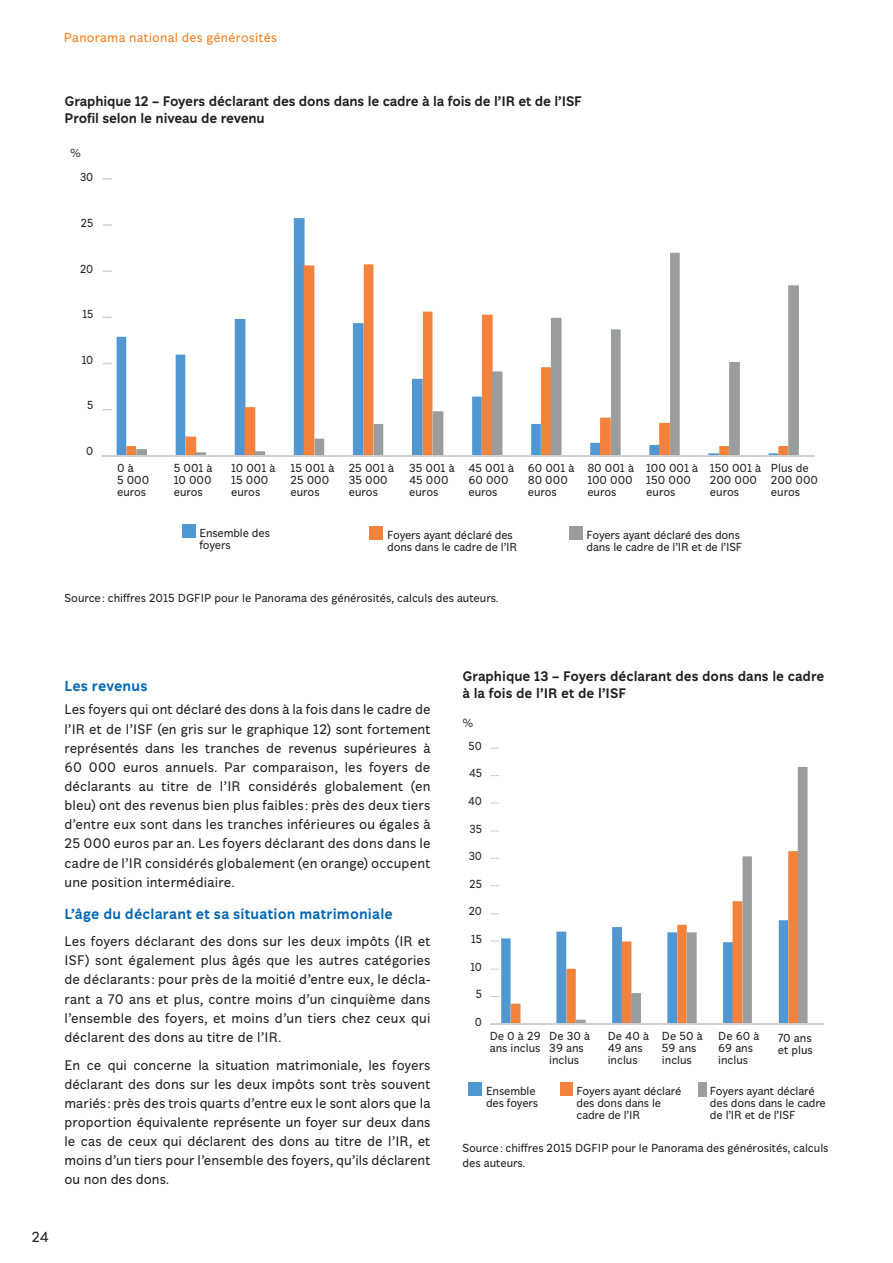
<style>
.page{position:relative;width:893px;height:1263px;background:#fff}
.page>*{position:absolute;margin:0;border:0;box-sizing:border-box;transform-origin:0 0}
.t1{font:700 15px "Fondation";letter-spacing:.015em;color:#0166b3}
.t2{font:15px "Fondation";color:#231f20}
.t3{font:14.25px/19.2px "Fondation";letter-spacing:.01em;color:#231f20;text-align:justify}
.t4{font:700 14.25px/17.1px "Fondation";letter-spacing:-.01em;color:#231f20}
.t5{font:13.5px "Fondation";letter-spacing:.02em;color:#f57f21}
.t6{font:12px/12px "Fondation";color:#231f20}
.t7{font:12px "Fondation";color:#231f20;scale:.95 1}
</style>
<div class="page">
<svg style="left:103px;top:224px;width:9px;height:2px"></svg>
<svg style="left:103px;top:270px;width:9px;height:2px"></svg>
<svg style="left:117px;top:218px;width:563px;height:237px"></svg>
<svg style="left:136px;top:253px;width:663px;height:202px"></svg>
<hr style="left:103px;top:455px;width:712px;height:2px;background:#cfd0cf">
<div style="left:182px;top:524px;width:13px;height:13px;background:#4f98d2"></div>
<div style="left:370px;top:526px;width:13px;height:14px;background:#f2823c"></div>
<div style="left:569px;top:526px;width:13px;height:14px;background:#9a9c9d"></div>
<svg style="left:490px;top:938px;width:21px;height:85px"></svg>
<svg style="left:520px;top:767px;width:288px;height:256px"></svg>
<hr style="left:490px;top:1023px;width:333px;height:1px;background:#cfd0cf">
<div style="left:468px;top:1082px;width:14px;height:13px;background:#4f98d2"></div>
<div style="left:560px;top:1082px;width:13px;height:14px;background:#f2823c"></div>
<div style="left:698px;top:1082px;width:9px;height:14px;background:#9a9c9d"></div>
<p class="t5" style="left:64px;top:29px;width:215px">Panorama national des générosités</p>
<p class="t4" style="left:64px;top:93px;width:519px">Graphique 12 – Foyers déclarant des dons dans le cadre à la fois de l’IR et de l’ISF<br>Profil selon le niveau de revenu</p>
<p class="t6" style="left:80px;top:140px;width:15px;line-height:24.8px;text-indent:-10px">%<br>30</p>
<p class="t7" style="left:81px;top:216px;width:15px">25</p>
<p class="t7" style="left:80px;top:261px;width:16px">20</p>
<p class="t7" style="left:82px;top:307px;width:13px">15</p>
<p class="t7" style="left:82px;top:353px;width:14px">10</p>
<p class="t7" style="left:87px;top:398px;width:8px">5</p>
<p class="t7" style="left:86px;top:444px;width:9px">0</p>
<p class="t6" style="left:117px;top:462px;width:34px">0 à<br>5 000 euros</p>
<p class="t6" style="left:174px;top:462px;width:40px;text-align:justify">5 001 à 10 000 euros</p>
<p class="t6" style="left:231px;top:462px;width:46px">10 001 à<br>15 000 euros</p>
<p class="t6" style="left:290px;top:462px;width:45px">15 001 à<br>25 000 euros</p>
<p class="t6" style="left:349px;top:462px;width:47px">25 001 à<br>35 000 euros</p>
<p class="t6" style="left:409px;top:462px;width:47px">35 001 à<br>45 000 euros</p>
<p class="t6" style="left:468px;top:462px;width:47px">45 001 à<br>60 000 euros</p>
<p class="t6" style="left:528px;top:462px;width:48px">60 001 à<br>80 000 euros</p>
<p class="t6" style="left:587px;top:462px;width:48px;text-align:justify">80 001 à 100 000 euros</p>
<p class="t6" style="left:646px;top:462px;width:53px">100 001 à<br>150 000 euros</p>
<p class="t6" style="left:710px;top:462px;width:53px">150 001 à<br>200 000 euros</p>
<p class="t6" style="left:771px;top:462px;width:49px">Plus de<br>200 000 euros</p>
<p class="t6" style="left:199px;top:527px;width:72px">Ensemble des foyers</p>
<p class="t6" style="left:387px;top:529px;width:131px">Foyers ayant déclaré des dons dans le cadre de l’IR</p>
<p class="t6" style="left:587px;top:529px;width:157px">Foyers ayant déclaré des dons dans le cadre de l’IR et de l’ISF</p>
<p class="t6" style="left:64px;top:592px;width:435px">Source: chiffres 2015 DGFIP pour le Panorama des générosités, calculs des auteurs.</p>
<p class="t1" style="left:64px;top:677px;width:84px">Les revenus</p>
<p class="t3" style="left:64px;top:700px;width:368px">Les foyers qui ont déclaré des dons à la fois dans le cadre de l’IR et de l’ISF (en gris sur le graphique 12) sont fortement représentés dans les tranches de revenus supérieures à 60 000 euros annuels. Par comparaison, les foyers de déclarants au titre de l’IR considérés globalement (en bleu) ont des revenus bien plus faibles : près des deux tiers d’entre eux sont dans les tranches inférieures ou égales à 25 000 euros par an. Les foyers déclarant des dons dans le cadre de l’IR considérés globalement (en orange) occupent une position intermédiaire.</p>
<p class="t1" style="left:64px;top:904px;width:330px">L’âge du déclarant et sa situation matrimoniale</p>
<p class="t3" style="left:64px;top:932px;width:368px">Les foyers déclarant des dons sur les deux impôts (IR et ISF) sont également plus âgés que les autres catégories de déclarants : pour près de la moitié d’entre eux, le décla&shy;rant a 70 ans et plus, contre moins d’un cinquième dans l’ensemble des foyers, et moins d’un tiers chez ceux qui déclarent des dons au titre de l’IR.</p>
<p class="t3" style="left:64px;top:1055px;width:367px">En ce qui concerne la situation matrimoniale, les foyers déclarant des dons sur les deux impôts sont très souvent mariés: près des trois quarts d’entre eux le sont alors que la proportion équivalente représente un foyer sur deux dans le cas de ceux qui déclarent des dons au titre de l’IR, et moins d’un tiers pour l’ensemble des foyers, qu’ils déclarent ou non des dons.</p>
<p class="t2" style="left:32px;top:1228px;width:18px">24</p>
<p class="t4" style="left:462px;top:668px;width:364px">Graphique 13 – Foyers déclarant des dons dans le cadre à la fois de l’IR et de l’ISF</p>
<p class="t6" style="left:462px;top:717px;width:12px">%</p>
<p class="t7" style="left:469px;top:738px;width:16px">50</p>
<p class="t7" style="left:469px;top:766px;width:15px">45</p>
<p class="t7" style="left:468px;top:794px;width:16px">40</p>
<p class="t7" style="left:469px;top:821px;width:15px">35</p>
<p class="t7" style="left:469px;top:849px;width:16px">30</p>
<p class="t7" style="left:470px;top:876px;width:15px">25</p>
<p class="t7" style="left:469px;top:904px;width:16px">20</p>
<p class="t7" style="left:471px;top:932px;width:13px">15</p>
<p class="t7" style="left:470px;top:959px;width:14px">10</p>
<p class="t7" style="left:476px;top:987px;width:8px">5</p>
<p class="t7" style="left:475px;top:1014px;width:9px">0</p>
<p class="t6" style="left:490px;top:1030px;width:52px">De 0 à 29 ans inclus</p>
<p class="t6" style="left:549px;top:1030px;width:42px">De 30 à<br>39 ans inclus</p>
<p class="t6" style="left:608px;top:1030px;width:43px">De 40 à<br>49 ans inclus</p>
<p class="t6" style="left:662px;top:1030px;width:42px">De 50 à<br>59 ans inclus</p>
<p class="t6" style="left:718px;top:1030px;width:43px">De 60 à<br>69 ans inclus</p>
<p class="t6" style="left:778px;top:1032px;width:37px">70 ans et plus</p>
<p class="t6" style="left:486px;top:1085px;width:54px">Ensemble des foyers</p>
<p class="t6" style="left:577px;top:1085px;width:106px">Foyers ayant déclaré des dons dans le cadre de l’IR</p>
<p class="t6" style="left:710px;top:1085px;width:117px">Foyers ayant déclaré des dons dans le cadre de l’IR et de l’ISF</p>
<p class="t6" style="left:462px;top:1141px;width:368px;line-height:14.9px">Source: chiffres 2015 DGFIP pour le Panorama des générosités, calculs des auteurs.</p>
</div>
